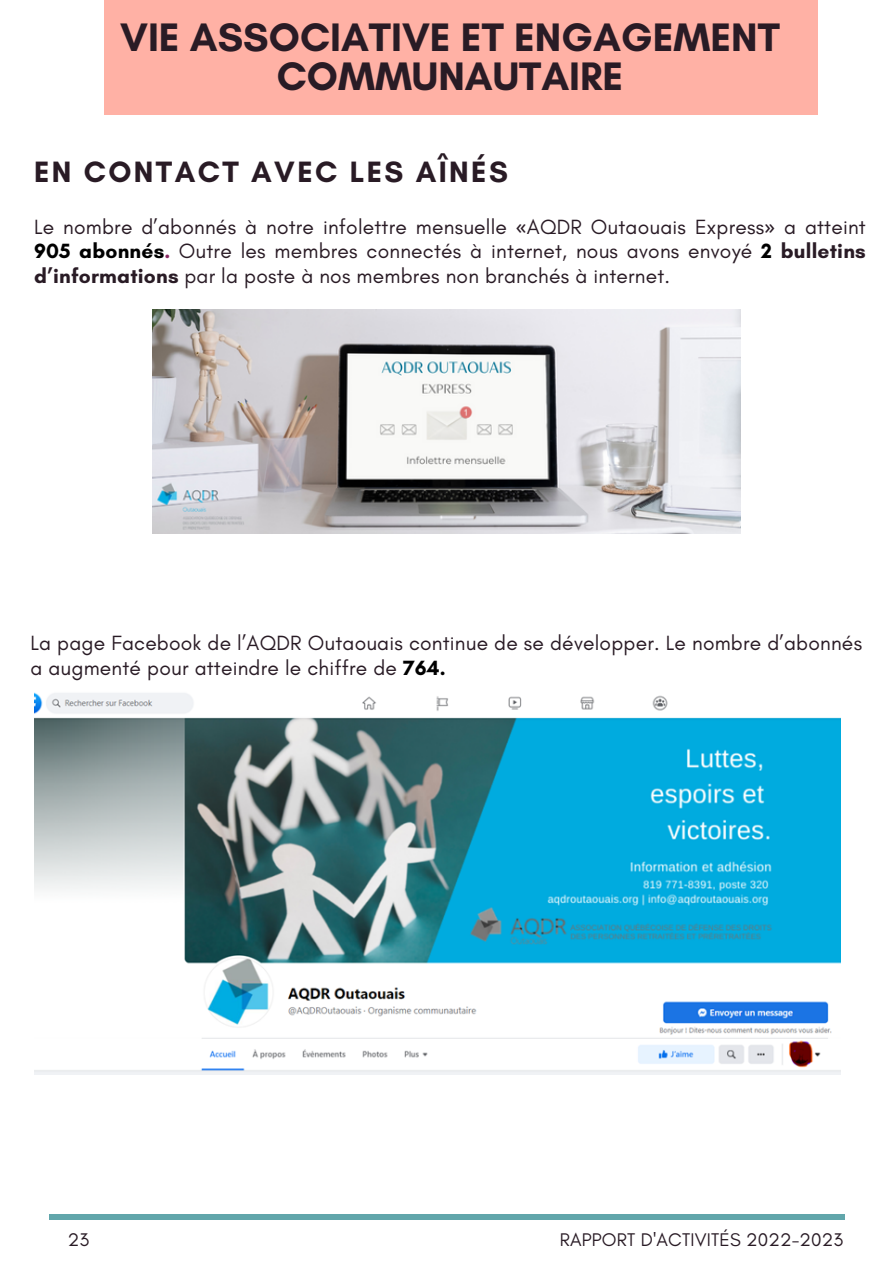
<style>
.page{position:relative;width:893px;height:1264px;background:#fff}
.page>*{position:absolute;margin:0;border:0;box-sizing:border-box;transform-origin:0 0}
.t1{font:700 40.5px/39.3px "Glacial Indifference";color:#291b25;text-align:center}
.t2{font:700 30px "Glacial Indifference";letter-spacing:.08em;color:#291b25}
.t3{font:21px/24.8px "Glacial Indifference";letter-spacing:.01em;color:#291b25;text-align:justify}
.t4{font:18.6px "Glacial Indifference";letter-spacing:.01em;color:#291b25}
.s1{font-family:"Noto Sans"}
.s2{font-weight:700;color:#000}
.s3{font-weight:700;color:#882862}
.s4{font-weight:700}
</style>
<div class="page">
<img style="left:34px;top:692px;width:806px;height:381px">
<div style="left:50px;top:1214px;width:794px;height:5px;background:#61a6ab"></div>
<img style="left:153px;top:309px;width:587px;height:224px">
<div style="left:104px;top:0;width:713px;height:115px;background:#ffb1a5"></div>
<p class="t1" style="left:120px;top:17px;width:661px">VIE ASSOCIATIVE ET ENGAGEMENT<br>COMMUNAUTAIRE</p>
<p class="t2" style="left:34px;top:153px;width:475px">EN CONTACT AVEC LES AÎNÉS</p>
<p class="t3" style="left:34px;top:214px;width:833px">Le nombre d’abonnés à notre infolettre mensuelle <span class="s1">«</span>AQDR Outaouais Express<span class="s1">»</span> a atteint <span class="s2">905 abonnés</span><span class="s3">.</span> Outre les membres connectés à internet, nous avons envoyé <span class="s2">2</span> <span class="s4">bulletins d’informations</span> par la poste à nos membres non branchés à internet.</p>
<p class="t3" style="left:30px;top:630px;width:833px">La page Facebook de l’AQDR Outaouais continue de se développer. Le nombre d’abonnés a augmenté pour atteindre le chiffre de <span class="s2">764.</span></p>
<p class="t4" style="left:68px;top:1228px;width:23px">23</p>
<p class="t4" style="left:559px;top:1228px;width:285px">RAPPORT D'ACTIVITÉS 2022-2023</p>
</div>
